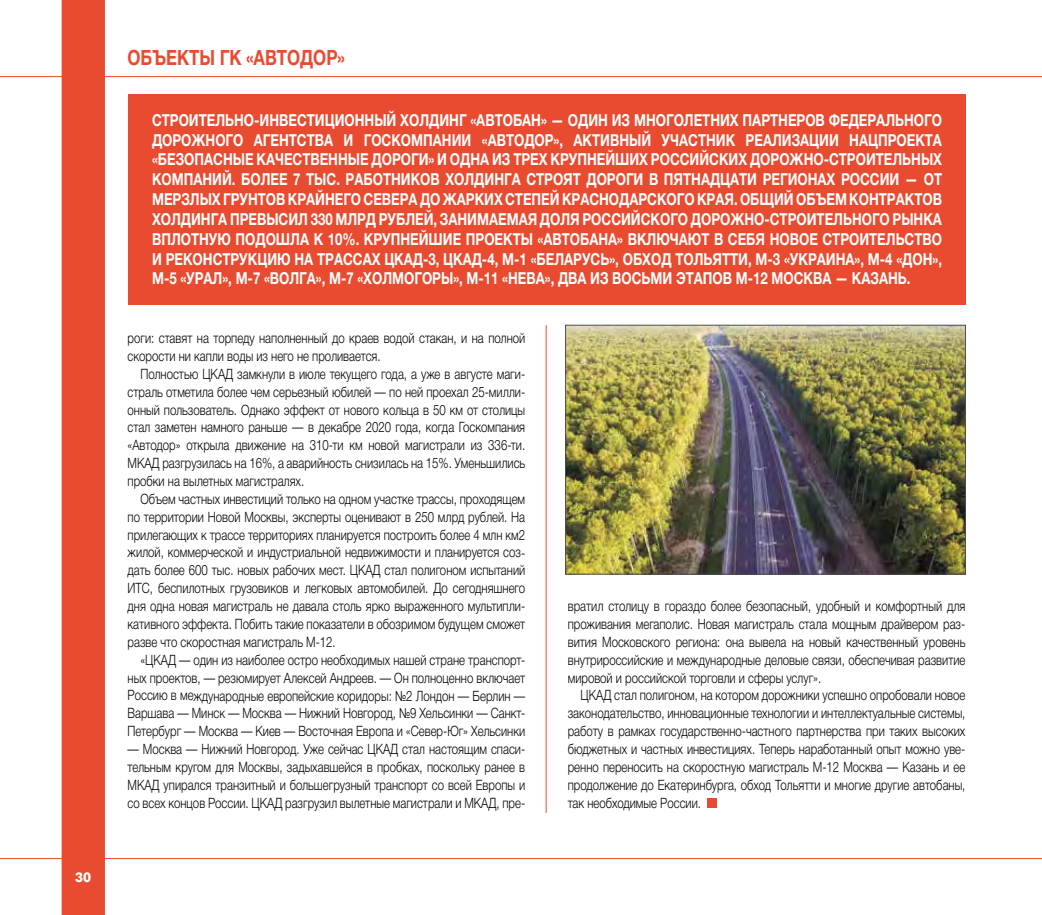
<style>
.page{position:relative;width:1042px;height:915px;background:#fff}
.page>*{position:absolute;margin:0;border:0;box-sizing:border-box;transform-origin:0 0}
.t1{font:700 21px "Helvetica Neue";color:#e84b30;scale:.8 1}
.t2{font:700 16.5px/19.8px "Helvetica Neue";color:#fff;text-align:justify;scale:.8 1}
.t3{font:300 14.25px/17.9px "Helvetica Neue Cyr";color:#000;text-align:justify;scale:.8 1}
.t4{font:13.5px "Futuris XC";color:#fff}
</style>
<div class="page">
<div style="left:62px;top:0;width:43px;height:914px;background:#e84b30"></div>
<hr style="left:0;top:76px;width:1042px;height:1px;background:#e84b30">
<hr style="left:0;top:857px;width:1042px;height:1px;background:#e84b30">
<div style="left:128px;top:94px;width:837px;height:210px;background:#e84b30"></div>
<div style="left:707px;top:798px;width:10px;height:9px;background:#e84b30"></div>
<img style="left:567px;top:327px;width:397px;height:245px">
<div style="left:565px;top:325px;width:401px;height:249px;border:1px solid #4b4d50"></div>
<hr style="left:546px;top:325px;width:1px;height:487px;background:#e84b30">
<p class="t4" style="left:75px;top:869px;width:18px">30</p>
<h1 class="t1" style="left:128px;top:41px;width:273px">ОБЪЕКТЫ ГК «АВТОДОР»</h1>
<p class="t2" style="left:152px;top:110px;width:989px">СТРОИТЕЛЬНО-ИНВЕСТИЦИОННЫЙ ХОЛДИНГ «АВТОБАН» — ОДИН ИЗ МНОГОЛЕТНИХ ПАРТНЕРОВ ФЕДЕРАЛЬНОГО ДОРОЖНОГО АГЕНТСТВА И ГОСКОМПАНИИ «АВТОДОР», АКТИВНЫЙ УЧАСТНИК РЕАЛИЗАЦИИ НАЦПРОЕКТА «БЕЗОПАСНЫЕ КАЧЕСТВЕННЫЕ ДОРОГИ» И ОДНА ИЗ ТРЕХ КРУПНЕЙШИХ РОССИЙСКИХ ДОРОЖНО-СТРОИТЕЛЬНЫХ КОМПАНИЙ. БОЛЕЕ 7 ТЫС. РАБОТНИКОВ ХОЛДИНГА СТРОЯТ ДОРОГИ В ПЯТНАДЦАТИ РЕГИОНАХ РОССИИ — ОТ МЕРЗЛЫХ ГРУНТОВ КРАЙНЕГО СЕВЕРА ДО ЖАРКИХ СТЕПЕЙ КРАСНОДАРСКОГО КРАЯ. ОБЩИЙ ОБЪЕМ КОНТРАКТОВ ХОЛДИНГА ПРЕВЫСИЛ 330 МЛРД РУБЛЕЙ, ЗАНИМАЕМАЯ ДОЛЯ РОССИЙСКОГО ДОРОЖНО-СТРОИТЕЛЬНОГО РЫНКА ВПЛОТНУЮ ПОДОШЛА К 10%. КРУПНЕЙШИЕ ПРОЕКТЫ «АВТОБАНА» ВКЛЮЧАЮТ В СЕБЯ НОВОЕ СТРОИТЕЛЬСТВО И РЕКОНСТРУКЦИЮ НА ТРАССАХ ЦКАД-3, ЦКАД-4, М-1 «БЕЛАРУСЬ», ОБХОД ТОЛЬЯТТИ, М-3 «УКРАИНА», М-4 «ДОН», М-5 «УРАЛ», М-7 «ВОЛГА», М-7 «ХОЛМОГОРЫ», М-11 «НЕВА», ДВА ИЗ ВОСЬМИ ЭТАПОВ М-12 МОСКВА — КАЗАНЬ.</p>
<p class="t3" style="left:128px;top:329px;width:498px">роги: ставят на торпеду наполненный до краев водой стакан, и на полной скорости ни капли воды из него не проливается.</p>
<p class="t3" style="left:128px;top:365px;width:498px;text-indent:13px">Полностью ЦКАД замкнули в июле текущего года, а уже в августе маги&shy;страль отметила более чем серьезный юбилей — по ней проехал 25-милли&shy;онный пользователь. Однако эффект от нового кольца в 50 км от столицы стал заметен намного раньше — в декабре 2020 года, когда Госкомпания «Автодор» открыла движение на 310-ти км новой магистрали из 336-ти.<br>МКАД разгрузилась на 16%, а аварийность снизилась на 15%. Уменьшились пробки на вылетных магистралях.</p>
<p class="t3" style="left:128px;top:490px;width:498px;text-indent:13px">Объем частных инвестиций только на одном участке трассы, проходящем по территории Новой Москвы, эксперты оценивают в 250 млрд рублей. На прилегающих к трассе территориях планируется построить более 4 млн км2 жилой, коммерческой и индустриальной недвижимости и планируется соз&shy;дать более 600 тыс. новых рабочих мест. ЦКАД стал полигоном испытаний ИТС, беспилотных грузовиков и легковых автомобилей. До сегодняшнего дня одна новая магистраль не давала столь ярко выраженного мультипли&shy;кативного эффекта. Побить такие показатели в обозримом будущем сможет разве что скоростная магистраль М-12.</p>
<p class="t3" style="left:128px;top:650px;width:498px;text-indent:13px">«ЦКАД — один из наиболее остро необходимых нашей стране транспорт&shy;ных проектов, — резюмирует Алексей Андреев. — Он полноценно включает Россию в международные европейские коридоры: №2 Лондон — Берлин — Варшава — Минск — Москва — Нижний Новгород, №9 Хельсинки — Санкт-Петербург — Москва — Киев — Восточная Европа и «Север-Юг» Хельсинки</p>
<p class="t3" style="left:128px;top:740px;width:498px">— Москва — Нижний Новгород. Уже сейчас ЦКАД стал настоящим спаси&shy;тельным кругом для Москвы, задыхавшейся в пробках, поскольку ранее в МКАД упирался транзитный и большегрузный транспорт со всей Европы и со всех концов России. ЦКАД разгрузил вылетные магистрали и МКАД, пре-</p>
<p class="t3" style="left:568px;top:597px;width:498px">вратил столицу в гораздо более безопасный, удобный и комфортный для проживания мегаполис. Новая магистраль стала мощным драйвером раз&shy;вития Московского региона: она вывела на новый качественный уровень внутрироссийские и международные деловые связи, обеспечивая развитие мировой и российской торговли и сферы услуг».</p>
<p class="t3" style="left:568px;top:686px;width:498px;text-indent:13px">ЦКАД стал полигоном, на котором дорожники успешно опробовали новое законодательство, инновационные технологии и интеллектуальные системы, работу в рамках государственно-частного партнерства при таких высоких бюджетных и частных инвестициях. Теперь наработанный опыт можно уве&shy;ренно переносить на скоростную магистраль М-12 Москва — Казань и ее продолжение до Екатеринбурга, обход Тольятти и многие другие автобаны, так необходимые России.</p>
</div>
